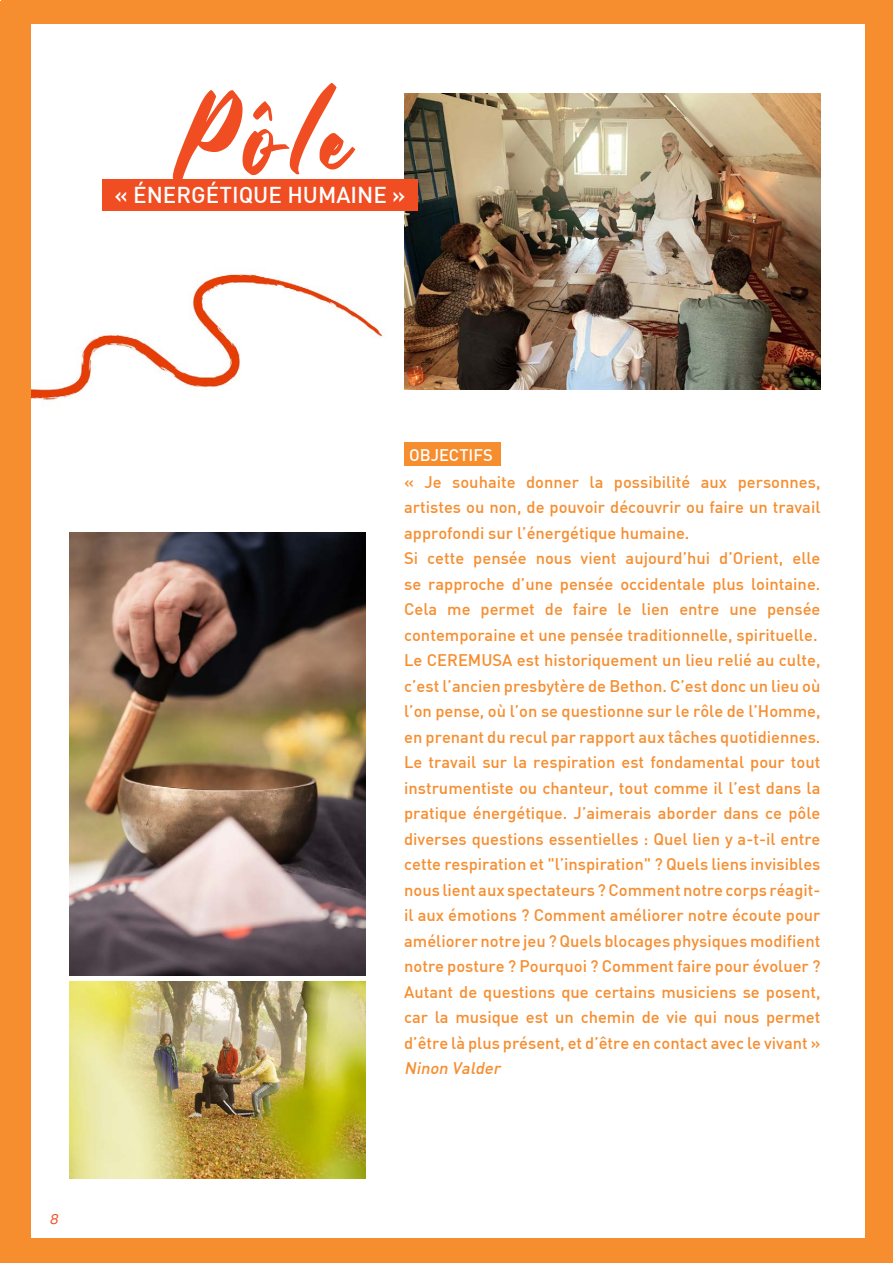
<style>
.page{position:relative;width:893px;height:1263px;background:#fff}
.page>*{position:absolute;margin:0;border:0;box-sizing:border-box;transform-origin:0 0}
.t1{font:500 22.5px "DIN";color:#fff}
.t2{font:500 16.5px/25.5px "DIN";color:#f68e30}
.t3{font:italic 500 16.5px "DIN";color:#f68e30}
.t4{font:500 16.5px "DIN";color:#fff}
.t5{font:italic 13.5px "Poppins";color:#f04d22}
</style>
<div class="page">
<div style="left:1px;top:0;width:892px;height:24px;background:#f68e30"></div>
<div style="left:865px;top:0;width:28px;height:1261px;background:#f68e30"></div>
<div style="left:1px;top:1238px;width:892px;height:25px;background:#f68e30"></div>
<div style="left:404px;top:443px;width:96px;height:23px;background:#f68e30"></div>
<img style="left:69px;top:532px;width:296px;height:443px">
<img style="left:404px;top:93px;width:416px;height:296px">
<img style="left:69px;top:982px;width:296px;height:197px">
<div style="left:102px;top:179px;width:316px;height:32px;background:#f04d22"></div>
<svg style="left:172px;top:83px;width:183px;height:96px"></svg>
<img style="left:30px;top:252px;width:356px;height:179px">
<div style="left:0;top:1px;width:30px;height:1262px;background:#f68e30"></div>
<h1 class="t1" style="left:114px;top:180px;width:293px">« ÉNERGÉTIQUE HUMAINE »</h1>
<p class="t5" style="left:50px;top:1211px;width:10px">8</p>
<p class="t4" style="left:409px;top:444px;width:85px">OBJECTIFS</p>
<p class="t2" style="left:404px;top:468px;width:418px">« Je souhaite donner la possibilité aux personnes, artistes ou non, de pouvoir découvrir ou faire un travail approfondi sur l’énergétique humaine.<br>Si cette pensée nous vient aujourd’hui d’Orient, elle se rapproche d’une pensée occidentale plus lointaine.<br>Cela me permet de faire le lien entre une pensée contemporaine et une pensée traditionnelle, spirituelle.<br>Le CEREMUSA est historiquement un lieu relié au culte, c’est l’ancien presbytère de Bethon. C’est donc un lieu où l’on pense, où l’on se questionne sur le rôle de l’Homme, en prenant du recul par rapport aux tâches quotidiennes.<br>Le travail sur la respiration est fondamental pour tout instrumentiste ou chanteur, tout comme il l’est dans la pratique énergétique. J’aimerais aborder dans ce pôle diverses questions essentielles : Quel lien y a-t-il entre cette respiration et "l’inspiration" ? Quels liens invisibles nous lient aux spectateurs ? Comment notre corps réagit&shy;il aux émotions ? Comment améliorer notre écoute pour améliorer notre jeu ? Quels blocages physiques modifient notre posture ? Pourquoi ? Comment faire pour évoluer ?<br>Autant de questions que certains musiciens se posent, car la musique est un chemin de vie qui nous permet d’être là plus présent, et d’être en contact avec le vivant »</p>
<p class="t3" style="left:404px;top:1058px;width:101px">Ninon Valder</p>
</div>
